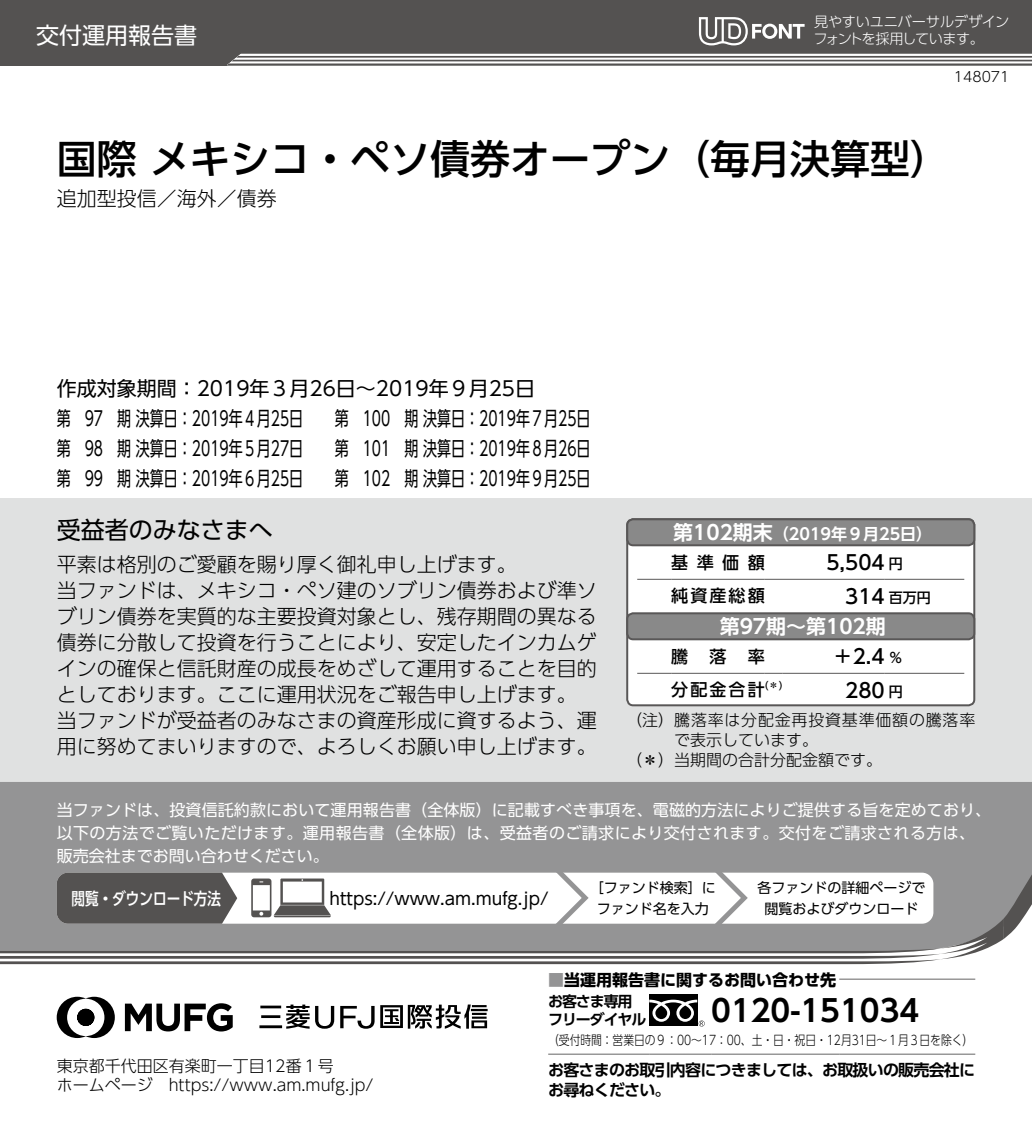
<style>
.page{position:relative;width:1032px;height:1134px;background:#fff}
.page>*{position:absolute;margin:0;border:0;box-sizing:border-box;transform-origin:0 0}
.t1{font:500 40px "UD Shin Go Pro";color:#000}
.t2{font:700 30px "UD Shin Go Pro De";color:#000}
.t3{font:24px "UD Shin Go Pro";color:#000}
.t4{font:23px "UD Shin Go Pro";color:#fff}
.t5{font:300 20px/26px "UD Shin Go Pro";color:#000}
.t6{font:20px "UD Shin Go Pro";color:#000;scale:.7 1}
.t7{font:20px/30px "UD Shin Go Pro";color:#000}
.t8{font:500 20px "UD Shin Go Pro";color:#000}
.t9{font:700 20px "UD Shin Go Pro De";color:#fff}
.t10{font:17px "UD Shin Go Pro";color:#000}
.t11{font:500 17px "UD Shin Go Pro";letter-spacing:.125em;color:#000}
.t12{font:500 17px "UD Shin Go C Oeiz Pr 6";color:#fff}
.t13{font:16px/23px "UD Shin Go Pro";letter-spacing:.005em;color:#fff}
.t14{font:300 16px/19px "UD Shin Go Pro";color:#000}
.t15{font:700 16px/20px "UD Shin Go Pro De";letter-spacing:-.05em;color:#000}
.t16{font:300 16px "UD Shin Go Pro";letter-spacing:.05em;color:#000}
.t17{font:700 16px "UD Shin Go Pro";color:#000}
.t18{font:700 16px "UD Shin Go Pro De";color:#fff}
.t19{font:700 15px/18px "UD Shin Go Pro De";letter-spacing:-.075em;color:#000}
.t20{font:14.2px/17px "UD Shin Go Pro Light 90 msp RKSJ H";letter-spacing:-.025em;color:#fff}
.t21{font:14px/20px "UD Shin Go Pro";color:#000;text-align:center}
.t22{font:300 14px "UD Shin Go Pro";color:#000}
.t23{font:300 13px "UD Shin Go Pro";letter-spacing:-.005em;color:#000;scale:.83 1}
.t24{font:500 10.2px "UD Shin Go Pro";color:#000}
.s1{font-size:14px}
.s2{font-size:20px}
.s3{color:#949495}
</style>
<div class="page">
<svg style="left:125px;top:1003px;width:108px;height:28px"></svg>
<svg style="left:57px;top:997px;width:58px;height:41px"></svg>
<hr style="left:260px;top:1005px;width:21px;height:3px;background:#000">
<hr style="left:259px;top:1025px;width:23px;height:3px;background:#000">
<hr style="left:261px;top:1015px;width:19px;height:3px;background:#000">
<svg style="left:340px;top:1004px;width:148px;height:25px"></svg>
<svg style="left:286px;top:1004px;width:48px;height:25px"></svg>
<hr style="left:548px;top:1054px;width:101px;height:1px;background:#656464">
<hr style="left:649px;top:1054px;width:62px;height:1px;background:#656464">
<hr style="left:711px;top:1054px;width:128px;height:1px;background:#656464">
<hr style="left:839px;top:1054px;width:136px;height:1px;background:#656464">
<hr style="left:839px;top:979px;width:136px;height:1px;background:#656464">
<div style="left:649px;top:995px;width:48px;height:31px;background:#000"></div>
<svg style="left:649px;top:1000px;width:56px;height:26px"></svg>
<div style="left:0;top:498px;width:1032px;height:284px;background:#e0e1e1"></div>
<div style="left:0;top:0;width:1032px;height:65px;background:#545251"></div>
<svg style="left:227px;top:54px;width:805px;height:11px"></svg>
<svg style="left:699px;top:17px;width:105px;height:28px"></svg>
<div style="left:0;top:782px;width:1032px;height:65px;background:#949495"></div>
<svg style="left:0;top:847px;width:1032px;height:117px"></svg>
<div style="left:627px;top:519px;width:347px;height:186px;background:#fff;border-radius:6px"></div>
<div style="left:626px;top:518px;width:349px;height:188px;border:2px solid #595757;border-radius:6px"></div>
<hr style="left:637px;top:579px;width:34px;height:1px;background:#595757">
<hr style="left:671px;top:579px;width:94px;height:1px;background:#595757">
<hr style="left:765px;top:579px;width:120px;height:1px;background:#595757">
<hr style="left:885px;top:579px;width:79px;height:1px;background:#595757">
<hr style="left:637px;top:673px;width:34px;height:1px;background:#595757">
<hr style="left:671px;top:673px;width:94px;height:1px;background:#595757">
<svg style="left:765px;top:673px;width:18px;height:1px"></svg>
<hr style="left:783px;top:673px;width:102px;height:1px;background:#595757">
<hr style="left:885px;top:673px;width:79px;height:1px;background:#595757">
<div style="left:627px;top:519px;width:347px;height:26px;background:#898989;border-radius:6px"></div>
<div style="left:626px;top:518px;width:349px;height:28px;border:2px solid #595757;border-radius:6px"></div>
<div style="left:627px;top:613px;width:347px;height:26px;background:#898989;border-radius:6px"></div>
<div style="left:626px;top:612px;width:349px;height:28px;border:2px solid #595757;border-radius:6px"></div>
<p class="t4" style="left:36px;top:17px;width:163px">交付運用報告書</p>
<p class="t20" style="left:813px;top:13px;width:197px">見やすいユニバーサルデザインフォントを採用しています。</p>
<p class="t22" style="left:954px;top:65px;width:57px">148071</p>
<h1 class="t1" style="left:57px;top:127px;width:895px">国際 メキシコ・ペソ債券オープン（毎月決算型）</h1>
<p class="t5" style="left:57px;top:184px;width:222px">追加型投信／海外／債券</p>
<p class="t7" style="left:57px;top:373px;width:480px">作成対象期間：2019年３月26日～2019年９月25日第　97　期 決算日：2019年４月25日</p>
<p class="t6" style="left:335px;top:402px;width:367px">第　100　期 決算日：2019年７月25日</p>
<p class="t6" style="left:57px;top:432px;width:354px">第　98　期 決算日：2019年５月27日</p>
<p class="t6" style="left:335px;top:432px;width:367px">第　101　期 決算日：2019年８月26日</p>
<p class="t6" style="left:57px;top:462px;width:354px">第　99　期 決算日：2019年６月25日</p>
<p class="t6" style="left:335px;top:462px;width:367px">第　102　期 決算日：2019年９月25日</p>
<p class="t3" style="left:57px;top:511px;width:218px">受益者のみなさまへ</p>
<p class="t5" style="left:57px;top:551px;width:542px">平素は格別のご愛顧を賜り厚く御礼申し上げます。<br>当ファンドは、メキシコ・ペソ建のソブリン債券および準ソブリン債券を実質的な主要投資対象とし、残存期間の異なる債券に分散して投資を行うことにより、安定したインカムゲインの確保と信託財産の成長をめざして運用することを目的としております。ここに運用状況をご報告申し上げます。当ファンドが受益者のみなさまの資産形成に資するよう、運用に努めてまいりますので、よろしくお願い申し上げます。</p>
<p class="t11" style="left:671px;top:549px;width:95px">基準価額</p>
<p class="t8" style="left:826px;top:546px;width:78px">5,504 <span class="s1">円</span></p>
<p class="t18" style="left:673px;top:521px;width:260px"><span class="s2">第102期末</span>（2019年９月25日）</p>
<p class="t11" style="left:671px;top:582px;width:95px">純資産総額</p>
<p class="t8" style="left:845px;top:580px;width:87px">314 <span class="s1">百万円</span></p>
<p class="t9" style="left:720px;top:610px;width:167px">第97期～第102期</p>
<p class="t11" style="left:671px;top:643px;width:18px">騰</p>
<p class="t11" style="left:709px;top:643px;width:18px">落</p>
<p class="t11" style="left:748px;top:643px;width:18px">率</p>
<p class="t8" style="left:833px;top:640px;width:71px">＋2.4 <span class="s1">％</span></p>
<p class="t11" style="left:671px;top:676px;width:95px">分配金合計</p>
<p class="t24" style="left:765px;top:677px;width:19px">(＊)</p>
<p class="t8" style="left:845px;top:674px;width:59px">280 <span class="s1">円</span></p>
<p class="t16" style="left:626px;top:707px;width:351px">（注）騰落率は分配金再投資基準価額の騰落率</p>
<p class="t14" style="left:674px;top:730px;width:145px">で表示しています。</p>
<p class="t14" style="left:626px;top:750px;width:257px">（＊）当期間の合計分配金額です。</p>
<p class="t13" style="left:57px;top:798px;width:936px">当ファンドは、投資信託約款において運用報告書（全体版）に記載すべき事項を、電磁的方法によりご提供する旨を定めており、以下の方法でご覧いただけます。運用報告書（全体版）は、受益者のご請求により交付されます。交付をご請求される方は、販売会社までお問い合わせください。</p>
<p class="t12" style="left:72px;top:885px;width:151px">閲覧・ダウンロード方法</p>
<p class="t10" style="left:329px;top:884px;width:220px">https://www.am.mufg.jp/</p>
<p class="t21" style="left:590px;top:878px;width:127px">［ファンド検索］にファンド名を入力</p>
<p class="t21" style="left:757px;top:878px;width:169px">各ファンドの詳細ページで閲覧およびダウンロード</p>
<p class="t14" style="left:57px;top:1056px;width:318px">東京都千代田区有楽町一丁目12番１号<br>ホームページ　https://www.am.mufg.jp/</p>
<p class="t17" style="left:548px;top:966px;width:289px"><span class="s3">■</span>当運用報告書に関するお問い合わせ先</p>
<p class="t19" style="left:548px;top:992px;width:100px">お客さま専用フリーダイヤル</p>
<h2 class="t2" style="left:711px;top:986px;width:209px">0120-151034</h2>
<p class="t23" style="left:548px;top:1029px;width:514px">（受付時間：営業日の９：00～17：00、土・日・祝日・12月31日～１月３日を除く）</p>
<p class="t15" style="left:548px;top:1060px;width:428px">お客さまのお取引内容につきましては、お取扱いの販売会社にお尋ねください。</p>
</div>
